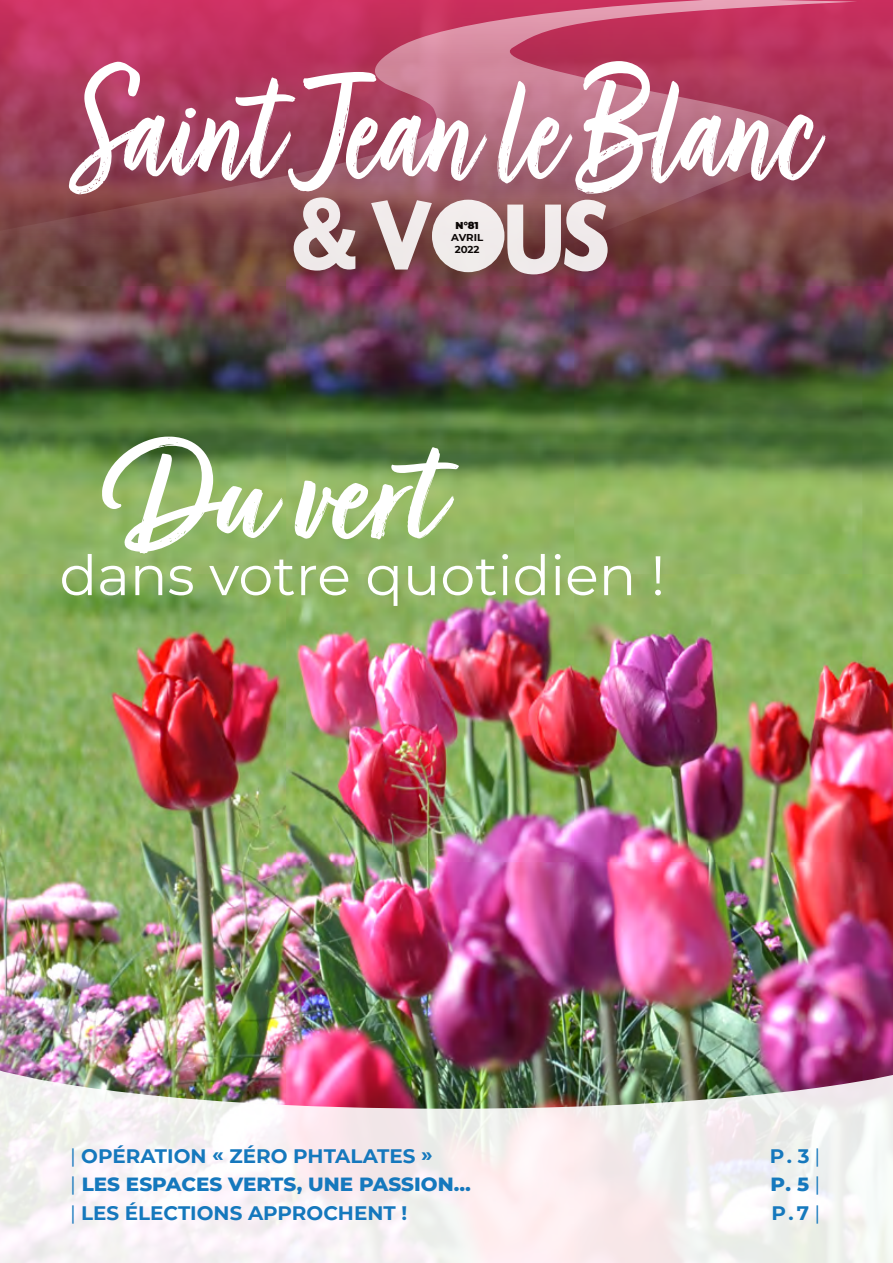
<style>
.page{position:relative;width:893px;height:1263px;background:#fff}
.page>*{position:absolute;margin:0;border:0;box-sizing:border-box;transform-origin:0 0}
.t1{font:172.5px "Turbinado Bold Pro";color:#fff;scale:.8 1}
.t2{font:156px "Turbinado Bold Pro";color:#fff}
.t3{font:600 103.65px "ITC Franklin Gothic Std";color:#fff;scale:.86 1}
.t4{font:700 103.65px "Today SHOP";color:#fff;scale:.86 1}
.t5{font:55.5px "Montserrat";color:#fff}
.t6{font:700 19.5px "Montserrat";color:#1578bd}
.t7{font:800 19.5px "Montserrat";color:#1578bd}
.t8{font:700 10.05px/12px "Montserrat";color:#000;text-align:center}
.t9{font:900 10.05px "Montserrat";color:#000}
.s1{font-family:"Today SHOP";font-weight:700}
.s2{font-weight:400}
</style>
<div class="page">
<img style="left:0;top:454px;width:893px;height:616px">
<svg style="left:0;top:393px;width:893px;height:61px;background:#456b31"></svg>
<img style="left:0;top:0;width:893px;height:393px">
<img style="left:0;top:1070px;width:893px;height:193px">
<svg style="left:0;top:0;width:857px;height:261px;background:#a44960"></svg>
<div style="left:432px;top:200px;width:72px;height:72px;background:#f0eceb;border-radius:50%"></div>
<h1 class="t1" style="left:69px;top:38px;width:934px">Saint Jean le Blanc</h1>
<h3 class="t3" style="left:293px;top:173px;width:164px">&amp; <span class="s1">V</span></h3>
<h3 class="t4" style="left:504px;top:184px;width:123px">US</h3>
<p class="t9" style="left:456px;top:218px;width:25px">N°81</p>
<p class="t8" style="left:451px;top:231px;width:33px">AVRIL<br>2022</p>
<h2 class="t2" style="left:110px;top:412px;width:331px">Du vert</h2>
<h3 class="t5" style="left:60px;top:537px;width:607px">dans votre quotidien !</h3>
<p class="t6" style="left:70px;top:1142px;width:364px"><span class="s2">|</span> OPÉRATION « ZÉRO PHTALATES »</p>
<p class="t6" style="left:770px;top:1142px;width:52px">P. 3<span class="s2">|</span></p>
<p class="t7" style="left:70px;top:1170px;width:402px"><span class="s2">|</span> LES ESPACES VERTS, UNE PASSION…</p>
<p class="t7" style="left:770px;top:1170px;width:51px">P. 5 <span class="s2">|</span></p>
<p class="t6" style="left:70px;top:1199px;width:338px"><span class="s2">|</span> LES ÉLECTIONS APPROCHENT !</p>
<p class="t6" style="left:771px;top:1199px;width:50px">P. 7 <span class="s2">|</span></p>
</div>
